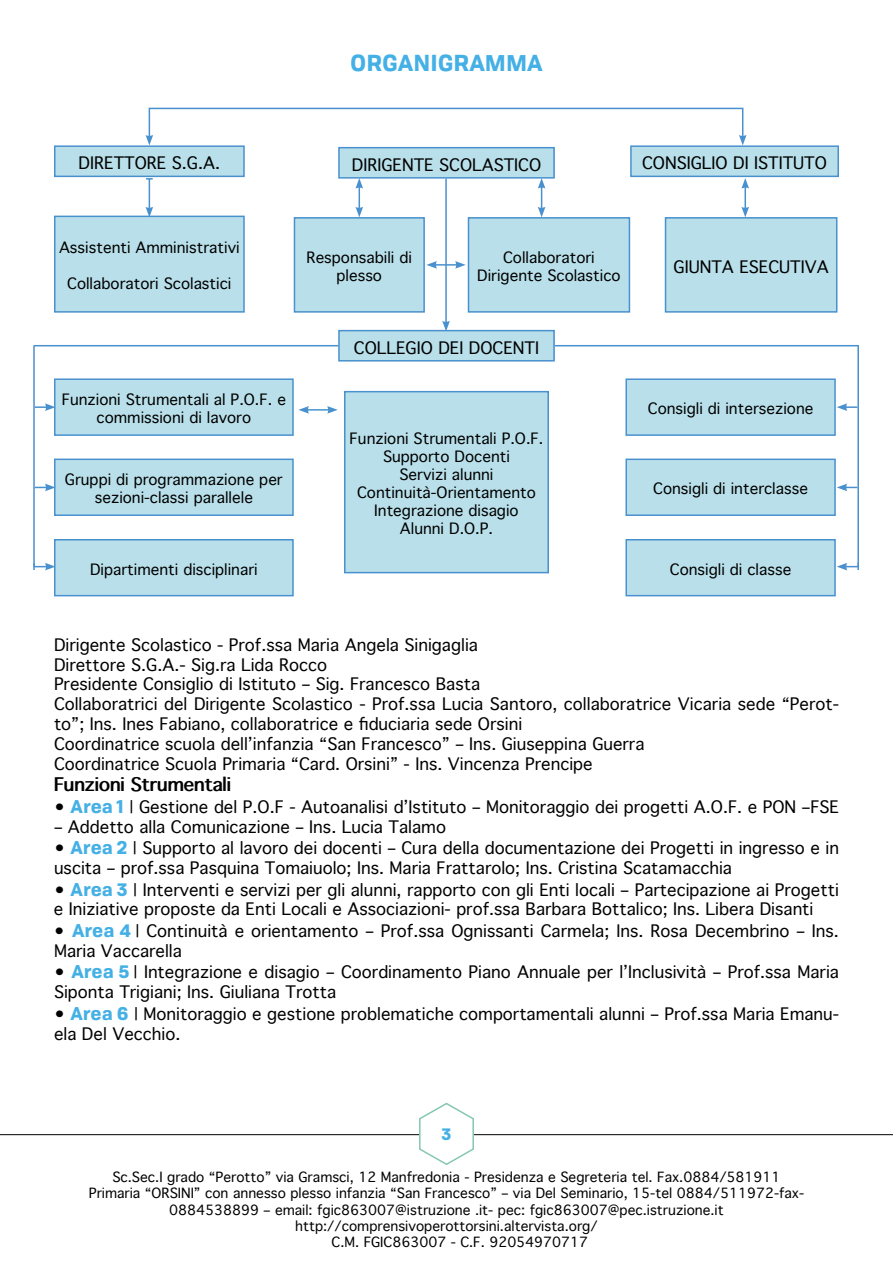
<style>
.page{position:relative;width:893px;height:1263px;background:#fff}
.page>*{position:absolute;margin:0;border:0;box-sizing:border-box;transform-origin:0 0}
.t1{font:700 22.5px "Tofino";color:#45b0e5}
.t2{font:700 18px "Thonburi";color:#000}
.t3{font:16.5px/19.8px "Thonburi";color:#000}
.t4{font:700 16.5px "Tofino";color:#45b0e5}
.t5{font:15px/18px "Thonburi";color:#000;text-align:center}
.t6{font:300 13.5px "Thonburi";color:#000}
.s1{font-family:"Tofino";font-weight:700;font-size:18px;color:#45b0e5}
</style>
<div class="page">
<hr style="left:0;top:1134px;width:893px;height:1px;background:#000">
<svg style="left:418px;top:1102px;width:57px;height:63px"></svg>
<div style="left:55px;top:146px;width:189px;height:30px;background:#b9e0ea"></div>
<div style="left:54px;top:145px;width:191px;height:32px;border:2px solid #4991ce"></div>
<div style="left:55px;top:216px;width:189px;height:96px;background:#b9e0ea"></div>
<div style="left:54px;top:216px;width:191px;height:97px;border:2px solid #4991ce"></div>
<div style="left:55px;top:379px;width:238px;height:56px;background:#b9e0ea"></div>
<div style="left:54px;top:378px;width:240px;height:58px;border:2px solid #4991ce"></div>
<div style="left:626px;top:379px;width:209px;height:56px;background:#b9e0ea"></div>
<div style="left:625px;top:378px;width:211px;height:58px;border:2px solid #4991ce"></div>
<div style="left:55px;top:459px;width:238px;height:56px;background:#b9e0ea"></div>
<div style="left:54px;top:459px;width:240px;height:57px;border:2px solid #4991ce"></div>
<div style="left:626px;top:459px;width:209px;height:56px;background:#b9e0ea"></div>
<div style="left:625px;top:459px;width:211px;height:57px;border:2px solid #4991ce"></div>
<div style="left:55px;top:540px;width:238px;height:56px;background:#b9e0ea"></div>
<div style="left:54px;top:539px;width:240px;height:57px;border:2px solid #4991ce"></div>
<div style="left:626px;top:540px;width:209px;height:56px;background:#b9e0ea"></div>
<div style="left:625px;top:539px;width:211px;height:57px;border:2px solid #4991ce"></div>
<div style="left:339px;top:148px;width:215px;height:30px;background:#b9e0ea"></div>
<div style="left:338px;top:147px;width:217px;height:32px;border:2px solid #4991ce"></div>
<div style="left:339px;top:331px;width:215px;height:30px;background:#b9e0ea"></div>
<div style="left:338px;top:330px;width:217px;height:32px;border:2px solid #4991ce"></div>
<div style="left:294px;top:218px;width:130px;height:94px;background:#b9e0ea"></div>
<div style="left:294px;top:217px;width:131px;height:96px;border:2px solid #4991ce"></div>
<div style="left:468px;top:218px;width:161px;height:94px;background:#b9e0ea"></div>
<div style="left:468px;top:217px;width:162px;height:96px;border:2px solid #4991ce"></div>
<div style="left:345px;top:392px;width:203px;height:181px;background:#b9e0ea"></div>
<div style="left:344px;top:391px;width:205px;height:182px;border:2px solid #4991ce"></div>
<div style="left:665px;top:218px;width:172px;height:94px;background:#b9e0ea"></div>
<div style="left:665px;top:217px;width:172px;height:96px;border:2px solid #4991ce"></div>
<div style="left:631px;top:146px;width:207px;height:30px;background:#b9e0ea"></div>
<div style="left:630px;top:145px;width:209px;height:32px;border:2px solid #4991ce"></div>
<div style="left:149px;top:108px;width:594px;height:30px;border:2px solid #4991ce"></div>
<svg style="left:146px;top:135px;width:7px;height:10px"></svg>
<svg style="left:739px;top:135px;width:8px;height:10px"></svg>
<svg style="left:355px;top:178px;width:8px;height:39px"></svg>
<hr style="left:149px;top:179px;width:1px;height:30px;background:#4991ce">
<svg style="left:146px;top:178px;width:7px;height:2px"></svg>
<svg style="left:146px;top:207px;width:7px;height:10px"></svg>
<svg style="left:538px;top:178px;width:7px;height:39px"></svg>
<hr style="left:744px;top:186px;width:2px;height:23px;background:#4991ce">
<svg style="left:741px;top:178px;width:8px;height:11px"></svg>
<svg style="left:741px;top:207px;width:8px;height:10px"></svg>
<hr style="left:435px;top:264px;width:22px;height:2px;background:#4991ce">
<svg style="left:455px;top:261px;width:11px;height:8px"></svg>
<svg style="left:426px;top:261px;width:11px;height:8px"></svg>
<hr style="left:307px;top:409px;width:22px;height:2px;background:#4991ce">
<svg style="left:327px;top:406px;width:11px;height:8px"></svg>
<svg style="left:298px;top:406px;width:11px;height:8px"></svg>
<hr style="left:445px;top:179px;width:2px;height:144px;background:#4991ce">
<svg style="left:442px;top:321px;width:8px;height:10px"></svg>
<hr style="left:34px;top:345px;width:304px;height:1px;background:#4991ce">
<hr style="left:555px;top:345px;width:304px;height:1px;background:#4991ce">
<hr style="left:33px;top:345px;width:2px;height:222px;background:#4991ce">
<hr style="left:857px;top:345px;width:2px;height:222px;background:#4991ce">
<svg style="left:35px;top:403px;width:21px;height:8px"></svg>
<svg style="left:837px;top:403px;width:20px;height:8px"></svg>
<svg style="left:35px;top:484px;width:21px;height:7px"></svg>
<svg style="left:837px;top:484px;width:20px;height:7px"></svg>
<svg style="left:33px;top:563px;width:23px;height:7px"></svg>
<svg style="left:837px;top:563px;width:22px;height:7px"></svg>
<p class="t3" style="left:79px;top:153px;width:143px">DIRETTORE S.G.A.</p>
<p class="t5" style="left:59px;top:239px;width:182px">Assistenti Amministrativi</p>
<p class="t5" style="left:67px;top:275px;width:166px">Collaboratori Scolastici</p>
<h1 class="t1" style="left:350px;top:44px;width:194px">ORGANIGRAMMA</h1>
<p class="t3" style="left:352px;top:155px;width:191px">DIRIGENTE SCOLASTICO</p>
<p class="t3" style="left:642px;top:153px;width:186px">CONSIGLIO DI ISTITUTO</p>
<p class="t5" style="left:307px;top:249px;width:107px">Responsabili di plesso</p>
<p class="t5" style="left:477px;top:249px;width:145px">Collaboratori<br>Dirigente Scolastico</p>
<p class="t3" style="left:354px;top:338px;width:187px">COLLEGIO DEI DOCENTI</p>
<p class="t3" style="left:674px;top:257px;width:157px">GIUNTA ESECUTIVA</p>
<p class="t5" style="left:62px;top:391px;width:226px">Funzioni Strumentali al P.O.F. e commissioni di lavoro</p>
<p class="t5" style="left:648px;top:400px;width:167px">Consigli di intersezione</p>
<p class="t5" style="left:350px;top:430px;width:195px">Funzioni Strumentali P.O.F.<br>Supporto Docenti<br>Servizi alunni<br>Continuità-Orientamento<br>Integrazione disagio<br>Alunni D.O.P.</p>
<p class="t5" style="left:65px;top:471px;width:219px">Gruppi di programmazione per sezioni-classi parallele</p>
<p class="t5" style="left:653px;top:480px;width:156px">Consigli di interclasse</p>
<p class="t5" style="left:90px;top:561px;width:169px">Dipartimenti disciplinari</p>
<p class="t5" style="left:670px;top:561px;width:123px">Consigli di classe</p>
<p class="t3" style="left:54px;top:635px;width:786px">Dirigente Scolastico - Prof.ssa Maria Angela Sinigaglia<br>Direttore S.G.A.- Sig.ra Lida Rocco<br>Presidente Consiglio di Istituto – Sig. Francesco Basta<br>Collaboratrici del Dirigente Scolastico - Prof.ssa Lucia Santoro, collaboratrice Vicaria sede “Perot&shy;to”; Ins. Ines Fabiano, collaboratrice e fiduciaria sede Orsini<br>Coordinatrice scuola dell’infanzia “San Francesco” – Ins. Giuseppina Guerra<br>Coordinatrice Scuola Primaria “Card. Orsini” - Ins. Vincenza Prencipe</p>
<p class="t2" style="left:54px;top:774px;width:179px">Funzioni Strumentali</p>
<p class="t3" style="left:54px;top:797px;width:786px">• <span class="s1">Area 1</span> | Gestione del P.O.F - Autoanalisi d’Istituto – Monitoraggio dei progetti A.O.F. e PON –FSE</p>
<p class="t3" style="left:54px;top:817px;width:393px">– Addetto alla Comunicazione – Ins. Lucia Talamo</p>
<p class="t3" style="left:54px;top:839px;width:786px">• <span class="s1">Area 2</span> | Supporto al lavoro dei docenti – Cura della documentazione dei Progetti in ingresso e in uscita – prof.ssa Pasquina Tomaiuolo; Ins. Maria Frattarolo; Ins. Cristina Scatamacchia</p>
<p class="t3" style="left:54px;top:880px;width:786px">• <span class="s1">Area 3</span> | Interventi e servizi per gli alunni, rapporto con gli Enti locali – Partecipazione ai Progetti e Iniziative proposte da Enti Locali e Associazioni- prof.ssa Barbara Bottalico; Ins. Libera Disanti</p>
<p class="t3" style="left:54px;top:921px;width:786px">• <span class="s1">Area 4</span> | Continuità e orientamento – Prof.ssa Ognissanti Carmela; Ins. Rosa Decembrino – Ins.<br>Maria Vaccarella</p>
<p class="t3" style="left:54px;top:963px;width:786px">• <span class="s1">Area 5</span> | Integrazione e disagio – Coordinamento Piano Annuale per l’Inclusività – Prof.ssa Maria<br>Siponta Trigiani; Ins. Giuliana Trotta</p>
<p class="t3" style="left:54px;top:1004px;width:786px">• <span class="s1">Area 6</span> | Monitoraggio e gestione problematiche comportamentali alunni – Prof.ssa Maria Emanu&shy;ela Del Vecchio.</p>
<p class="t4" style="left:442px;top:1120px;width:11px">3</p>
<p class="t6" style="left:112px;top:1170px;width:670px">Sc.Sec.I grado “Perotto” via Gramsci, 12 Manfredonia - Presidenza e Segreteria tel. Fax.0884/581911</p>
<p class="t6" style="left:89px;top:1186px;width:717px">Primaria “ORSINI” con annesso plesso infanzia “San Francesco” – via Del Seminario, 15-tel 0884/511972-fax-</p>
<p class="t6" style="left:169px;top:1202px;width:556px">0884538899 – email: fgic863007@istruzione .it- pec: fgic863007@pec.istruzione.it</p>
<p class="t6" style="left:295px;top:1218px;width:304px">http://comprensivoperottorsini.altervista.org/</p>
<p class="t6" style="left:332px;top:1234px;width:258px">C.M. FGIC863007 - C.F. 92054970717</p>
</div>
